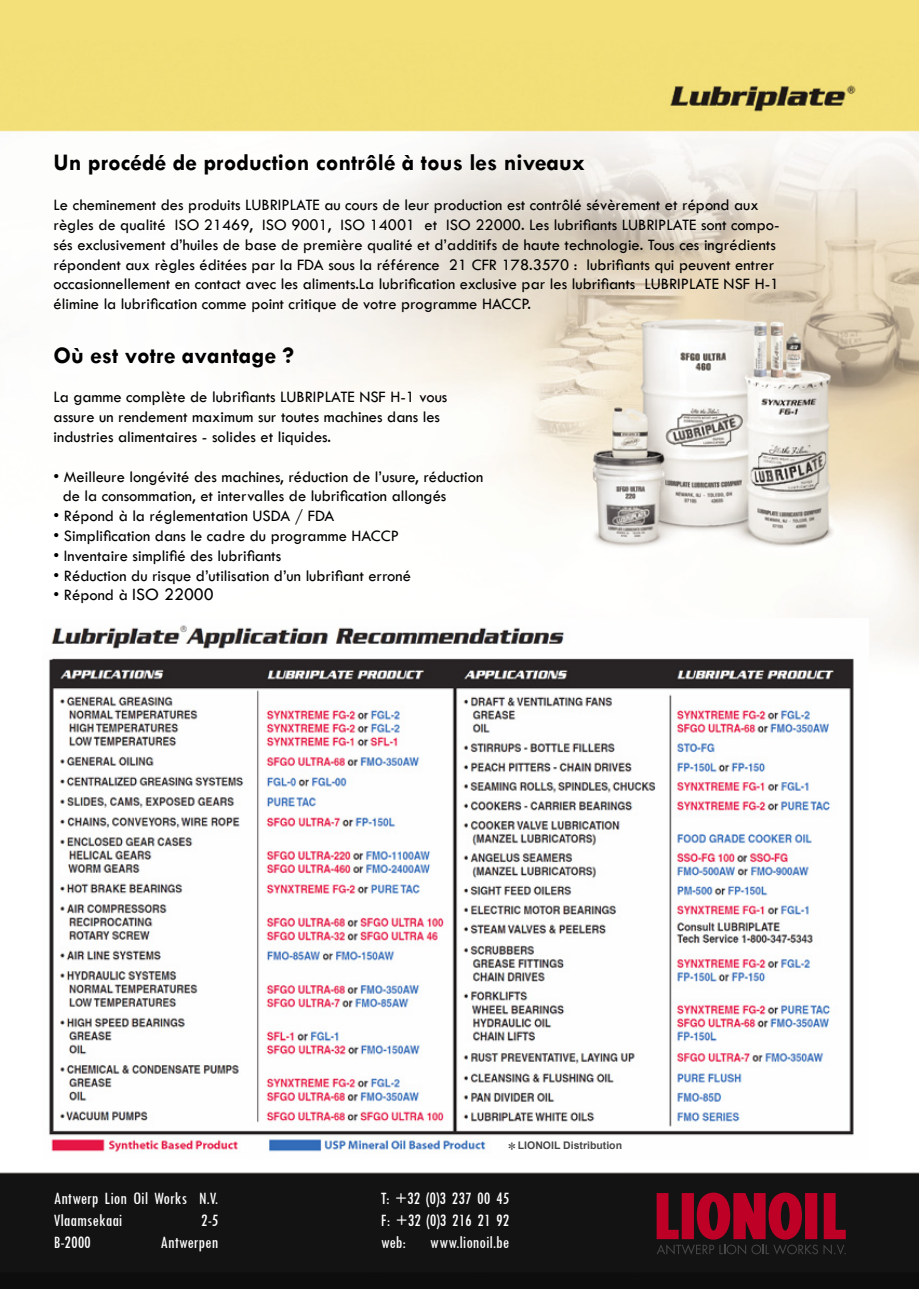
<style>
.page{position:relative;width:919px;height:1289px;background:#fff}
.page>*{position:absolute;margin:0;border:0;box-sizing:border-box;transform-origin:0 0}
.t1{font:700 24px "Tw Cen";color:#000}
.t2{font:condensed 18px/21.6px "Tw Cen";color:#fff}
.t3{font:18px "Times New Roman";color:#484848}
.t4{font:16.5px/19.8px "Tw Cen";color:#000}
.t5{font:700 10.5px "Arial";color:#484848}
.s1{font-size:18px}
</style>
<div class="page">
<img style="left:0;top:0;width:918px;height:1288px">
<img style="left:43px;top:618px;width:825px;height:540px">
<svg style="left:656px;top:1192px;width:189px;height:62px;background:#6a0b1f"></svg>
<p class="t1" style="left:54px;top:148px;width:532px">Un procédé de production contrôlé à tous les niveaux</p>
<p class="t4" style="left:54px;top:195px;width:727px">Le cheminement des produits LUBRIPLATE au cours de leur production est contrôlé sévèrement et répond aux règles de qualité ISO 21469, ISO 9001, ISO 14001 et ISO 22000. Les lubrifiants LUBRIPLATE sont compo&shy;sés exclusivement d’huiles de base de première qualité et d’additifs de haute technologie. Tous ces ingrédients répondent aux règles éditées par la FDA sous la référence 21 CFR 178.3570 : lubrifiants qui peuvent entrer occasionnellement en contact avec les aliments.La lubrification exclusive par les lubrifiants LUBRIPLATE NSF H-1 élimine la lubrification comme point critique de votre programme HACCP.</p>
<p class="t1" style="left:54px;top:340px;width:242px">Où est votre avantage ?</p>
<p class="t4" style="left:54px;top:387px;width:395px">La gamme complète de lubrifiants LUBRIPLATE NSF H-1 vous assure un rendement maximum sur toutes machines dans les industries alimentaires - solides et liquides.</p>
<p class="t4" style="left:63px;top:466px;width:422px;text-indent:-9px">• Meilleure longévité des machines, réduction de l’usure, réduction de la consommation, et intervalles de lubrification allongés</p>
<p class="t4" style="left:54px;top:506px;width:282px">• Répond à la réglementation USDA / FDA</p>
<p class="t4" style="left:54px;top:526px;width:347px">• Simplification dans le cadre du programme HACCP</p>
<p class="t4" style="left:54px;top:545px;width:229px">• Inventaire simplifié des lubrifiants</p>
<p class="t4" style="left:54px;top:565px;width:359px">• Réduction du risque d’utilisation d’un lubrifiant erroné</p>
<p class="t4" style="left:54px;top:585px;width:162px">• Répond à <span class="s1">ISO 22000</span></p>
<p class="t2" style="left:54px;top:1187px;width:166px">Antwerp Lion Oil Works N.V.</p>
<p class="t2" style="left:54px;top:1208px;width:70px">Vlaamsekaai</p>
<p class="t2" style="left:201px;top:1208px;width:19px">2-5</p>
<p class="t2" style="left:54px;top:1230px;width:38px">B-2000</p>
<p class="t2" style="left:161px;top:1230px;width:59px">Antwerpen</p>
<p class="t5" style="left:518px;top:1138px;width:106px">LIONOIL Distribution</p>
<p class="t3" style="left:507px;top:1136px;width:10px">*</p>
<p class="t2" style="left:381px;top:1187px;width:130px">T: +32 (0)3 237 00 45<br>F: +32 (0)3 216 21 92</p>
<p class="t2" style="left:381px;top:1230px;width:26px">web:</p>
<p class="t2" style="left:430px;top:1230px;width:81px">www.lionoil.be</p>
</div>
